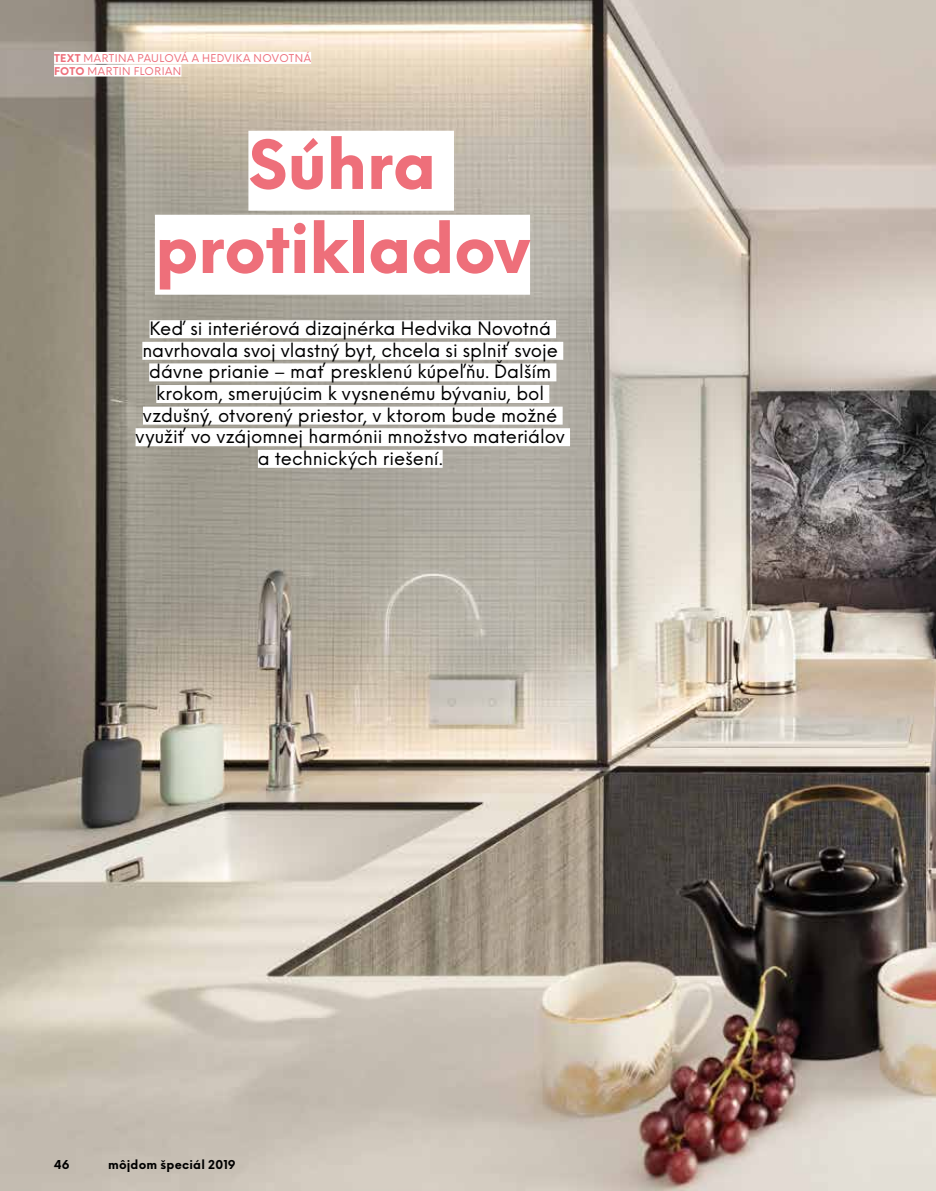
<style>
.page{position:relative;width:936px;height:1191px;background:#fff}
.page>*{position:absolute;margin:0;border:0;box-sizing:border-box;transform-origin:0 0}
.t1{font:800 66px/84px "Neue Einstellung";letter-spacing:-.005em;color:#ee6f7a;text-align:center}
.t2{font:18px/21.6px "Neue Einstellung";color:#000;text-align:center}
.t3{font:700 12px "Neue Einstellung";letter-spacing:.015em;color:#000}
.t4{font:10.5px/12.6px "Neue Einstellung";letter-spacing:.045em;color:#ee6f7a}
.s1{font-weight:700}
</style>
<div class="page">
<img style="left:0;top:0;width:935px;height:1191px">
<div style="left:149px;top:320px;width:407px;height:18px;background:#fff"></div>
<div style="left:142px;top:342px;width:421px;height:18px;background:#fff"></div>
<div style="left:149px;top:363px;width:407px;height:18px;background:#fff"></div>
<div style="left:156px;top:385px;width:393px;height:18px;background:#fff"></div>
<div style="left:143px;top:406px;width:419px;height:18px;background:#fff"></div>
<div style="left:136px;top:428px;width:434px;height:18px;background:#fff"></div>
<div style="left:258px;top:450px;width:184px;height:18px;background:#fff"></div>
<div style="left:248px;top:131px;width:206px;height:80px;background:#fff"></div>
<div style="left:155px;top:215px;width:375px;height:80px;background:#fff"></div>
<div style="left:54px;top:52px;width:257px;height:12px;background:#fff"></div>
<div style="left:54px;top:65px;width:127px;height:12px;background:#fff"></div>
<p class="t4" style="left:54px;top:52px;width:258px"><span class="s1">TEXT</span> MARTINA PAULOVÁ A HEDVIKA NOVOTNÁ<br><span class="s1">FOTO</span> MARTIN FLORIAN</p>
<h1 class="t1" style="left:155px;top:123px;width:377px">Súhra protikladov</h1>
<p class="t2" style="left:136px;top:318px;width:431px">Keď si interiérová dizajnérka Hedvika Novotná navrhovala svoj vlastný byt, chcela si splniť svoje dávne prianie – mať presklenú kúpeľňu. Ďalším krokom, smerujúcim k vysnenému bývaniu, bol vzdušný, otvorený priestor, v ktorom bude možné využiť vo vzájomnej harmónii množstvo materiálov a technických riešení.</p>
<p class="t3" style="left:54px;top:1155px;width:17px">46</p>
<p class="t3" style="left:108px;top:1155px;width:129px">môjdom špeciál 2019</p>
</div>
